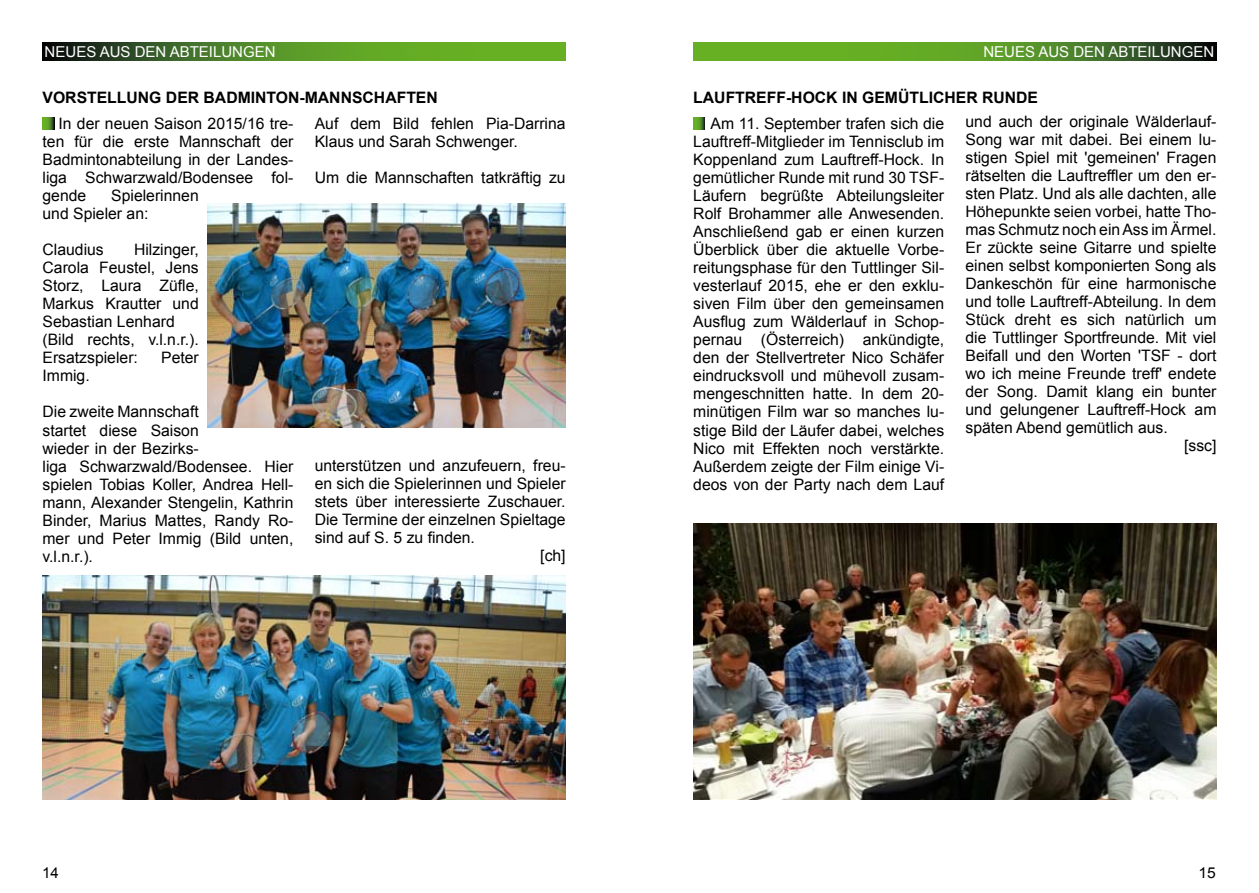
<style>
.page{position:relative;width:1259px;height:893px;background:#fff}
.page>*{position:absolute;margin:0;border:0;box-sizing:border-box;transform-origin:0 0}
.t1{font:15.75px/18px "Arial";color:#000}
.t2{font:700 15.75px "Arial";color:#000}
.t3{font:15px "Arial";color:#fff}
.t4{font:15px "Arial";color:#000}
.t5{font:15px "Arial";color:#000;scale:1.04 1}
</style>
<div class="page">
<svg style="left:43px;top:43px;width:523px;height:17px;background:#4e8424"></svg>
<svg style="left:693px;top:43px;width:523px;height:17px;background:#538d24"></svg>
<svg style="left:693px;top:118px;width:12px;height:11px"></svg>
<img style="left:693px;top:523px;width:523px;height:276px">
<svg style="left:43px;top:118px;width:11px;height:11px"></svg>
<img style="left:207px;top:203px;width:359px;height:224px">
<img style="left:43px;top:575px;width:523px;height:224px">
<p class="t3" style="left:45px;top:42px;width:232px">NEUES AUS DEN ABTEILUNGEN</p>
<p class="t2" style="left:43px;top:87px;width:397px">VORSTELLUNG DER BADMINTON-MANNSCHAFTEN</p>
<p class="t1" style="left:315px;top:114px;width:252px">Auf dem Bild fehlen Pia-Darrina<br>Klaus und Sarah Schwenger.</p>
<p class="t1" style="left:315px;top:168px;width:252px">Um die Mannschaften tatkräftig zu</p>
<p class="t1" style="left:43px;top:115px;width:252px;text-align:justify;text-indent:16px">In der neuen Saison 2015/16 tre&shy;ten für die erste Mannschaft der Badmintonabteilung in der Landes&shy;liga Schwarzwald/Bodensee fol&shy;gende</p>
<p class="t1" style="left:43px;top:187px;width:158px;text-indent:69px">Spielerinnen und Spieler an:</p>
<p class="t1" style="left:43px;top:241px;width:63px">Claudius</p>
<p class="t1" style="left:43px;top:241px;width:158px;text-indent:91px">Hilzinger,<br>Carola Feustel, Jens<br>Storz, Laura Züfle,<br>Markus Krautter und<br>Sebastian Lenhard (Bild rechts, v.l.n.r.).<br>Ersatzspieler:</p>
<p class="t1" style="left:161px;top:349px;width:39px">Peter</p>
<p class="t1" style="left:43px;top:367px;width:49px">Immig.</p>
<p class="t1" style="left:43px;top:403px;width:252px">Die zweite Mannschaft<br>startet diese Saison<br>wieder in der Bezirks-<br>liga Schwarzwald/Bodensee. Hier spielen Tobias Koller, Andrea Hell&shy;mann, Alexander Stengelin, Kathrin<br>Binder, Marius Mattes, Randy Ro&shy;mer und Peter Immig (Bild unten, v.l.n.r.).</p>
<p class="t1" style="left:315px;top:456px;width:252px">unterstützen und anzufeuern, freu-</p>
<p class="t1" style="left:315px;top:474px;width:252px">en sich die Spielerinnen und Spieler</p>
<p class="t1" style="left:315px;top:492px;width:252px">stets über interessierte Zuschauer.</p>
<p class="t1" style="left:315px;top:510px;width:252px">Die Termine der einzelnen Spieltage</p>
<p class="t1" style="left:315px;top:528px;width:162px">sind auf S. 5 zu finden.</p>
<p class="t1" style="left:540px;top:546px;width:27px">[ch]</p>
<p class="t3" style="left:983px;top:42px;width:232px">NEUES AUS DEN ABTEILUNGEN</p>
<p class="t2" style="left:693px;top:87px;width:346px">LAUFTREFF-HOCK IN GEMÜTLICHER RUNDE</p>
<p class="t1" style="left:693px;top:115px;width:252px;text-align:justify;text-indent:17px">Am 11. September trafen sich die Lauftreff-Mitglieder im Tennisclub im Koppenland zum Lauftreff-Hock. In gemütlicher Runde mit rund 30 TSF-Läufern begrüßte Abteilungsleiter Rolf Brohammer alle Anwesenden.<br>Anschließend gab er einen kurzen Überblick über die aktuelle Vorbe&shy;reitungsphase für den Tuttlinger Sil&shy;vesterlauf 2015, ehe er den exklu&shy;siven Film über den gemeinsamen Ausflug zum Wälderlauf in Schop&shy;pernau (Österreich) ankündigte, den der Stellvertreter Nico Schäfer eindrucksvoll und mühevoll zusam&shy;mengeschnitten hatte. In dem 20- minütigen Film war so manches lu&shy;stige Bild der Läufer dabei, welches Nico mit Effekten noch verstärkte.<br>Außerdem zeigte der Film einige Vi&shy;deos von der Party nach dem Lauf</p>
<p class="t1" style="left:965px;top:113px;width:252px">und auch der originale Wälderlauf-</p>
<p class="t1" style="left:965px;top:131px;width:252px">Song war mit dabei. Bei einem lu-</p>
<p class="t1" style="left:965px;top:149px;width:252px">stigen Spiel mit 'gemeinen' Fragen</p>
<p class="t1" style="left:965px;top:167px;width:252px">rätselten die Lauftreffler um den er-</p>
<p class="t1" style="left:965px;top:185px;width:252px">sten Platz. Und als alle dachten, alle</p>
<p class="t1" style="left:965px;top:203px;width:252px">Höhepunkte seien vorbei, hatte Tho-</p>
<p class="t1" style="left:965px;top:221px;width:252px">mas Schmutz noch ein Ass im Ärmel.</p>
<p class="t1" style="left:965px;top:239px;width:252px">Er zückte seine Gitarre und spielte</p>
<p class="t1" style="left:965px;top:257px;width:252px">einen selbst komponierten Song als</p>
<p class="t1" style="left:965px;top:275px;width:252px">Dankeschön für eine harmonische</p>
<p class="t1" style="left:965px;top:293px;width:252px">und tolle Lauftreff-Abteilung. In dem</p>
<p class="t1" style="left:965px;top:311px;width:252px">Stück dreht es sich natürlich um</p>
<p class="t1" style="left:965px;top:329px;width:252px">die Tuttlinger Sportfreunde. Mit viel</p>
<p class="t1" style="left:965px;top:347px;width:252px">Beifall und den Worten 'TSF - dort</p>
<p class="t1" style="left:965px;top:365px;width:252px">wo ich meine Freunde treff' endete</p>
<p class="t1" style="left:965px;top:383px;width:252px">der Song. Damit klang ein bunter</p>
<p class="t1" style="left:965px;top:401px;width:252px">und gelungener Lauftreff-Hock am</p>
<p class="t1" style="left:965px;top:419px;width:204px">späten Abend gemütlich aus.</p>
<p class="t1" style="left:1184px;top:437px;width:34px">[ssc]</p>
<p class="t4" style="left:42px;top:863px;width:18px">14</p>
<p class="t5" style="left:1198px;top:863px;width:17px">15</p>
</div>
